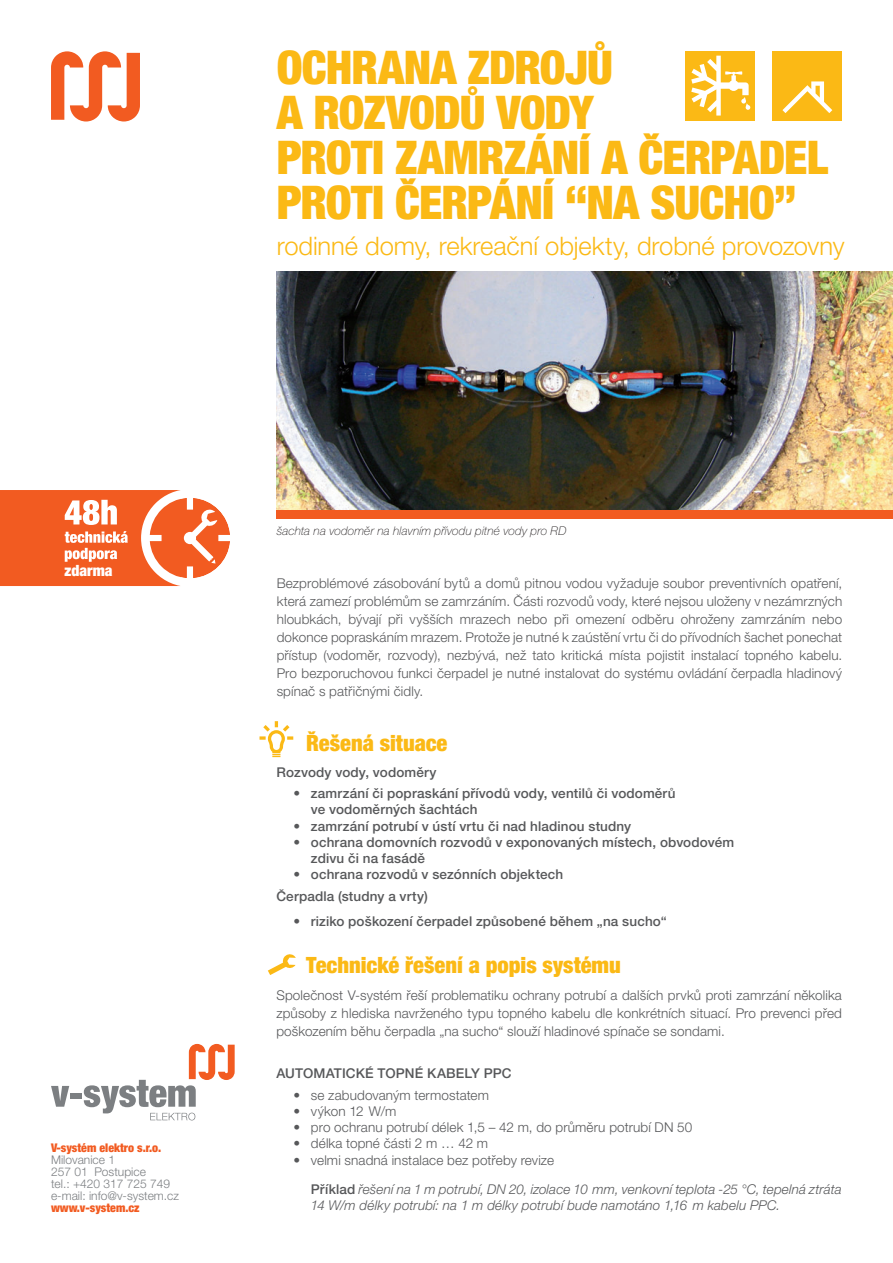
<style>
.page{position:relative;width:893px;height:1263px;background:#fff}
.page>*{position:absolute;margin:0;border:0;box-sizing:border-box;transform-origin:0 0}
.t1{font:900 condensed 46.5px/45px "Helvetica Neue CE";letter-spacing:-.02em;color:#fbb915}
.t2{font:300 25.5px "Helvetica Neue CE";color:#fbb915}
.t3{font:900 condensed 22.5px "Helvetica Neue CE";color:#fbb915}
.t4{font:900 condensed 15.6px "Helvetica Neue CE";letter-spacing:-.005em;color:#fff}
.t5{font:300 13.5px/18px "Helvetica Neue CE";letter-spacing:.01em;color:#57585a;text-align:justify}
.t6{font:500 13.5px/16.2px "Helvetica Neue CE";letter-spacing:.01em;color:#57585a}
.t7{font:italic 300 13.5px/29.7px "Helvetica Neue CE";letter-spacing:.01em;color:#57585a}
.t8{font:300 12px/12px "Helvetica Neue CE";color:#7c7f82}
.t9{font:italic 100 12px "Helvetica Neue CE";letter-spacing:.015em;color:#231f20}
.t10{font:900 condensed 12px "Helvetica Neue CE";color:#f25b21}
.s1{font-style:normal}
.s2{font-weight:500;font-style:normal}
</style>
<div class="page">
<img style="left:277px;top:271px;width:616px;height:239px">
<div style="left:277px;top:510px;width:616px;height:9px;background:#f25b21"></div>
<svg style="left:51px;top:51px;width:89px;height:71px"></svg>
<svg style="left:0;top:490px;width:230px;height:96px"></svg>
<svg style="left:51px;top:1086px;width:18px;height:21px"></svg>
<div style="left:70px;top:1093px;width:12px;height:5px;background:#7c7f82"></div>
<svg style="left:84px;top:1044px;width:151px;height:76px"></svg>
<div style="left:773px;top:51px;width:69px;height:69px;background:#fbb915"></div>
<svg style="left:782px;top:81px;width:50px;height:32px"></svg>
<div style="left:685px;top:51px;width:70px;height:69px;background:#fbb915"></div>
<svg style="left:691px;top:56px;width:59px;height:60px"></svg>
<svg style="left:259px;top:721px;width:34px;height:36px"></svg>
<svg style="left:268px;top:954px;width:28px;height:21px"></svg>
<h1 class="t1" style="left:277px;top:49px;width:553px">OCHRANA ZDROJŮ<br>A ROZVODŮ VODY<br>PROTI ZAMRZÁNÍ A ČERPADEL<br>PROTI ČERPÁNÍ “NA SUCHO”</h1>
<h2 class="t2" style="left:277px;top:237px;width:569px">rodinné domy, rekreační objekty, drobné provozovny</h2>
<p class="t4" style="left:65px;top:565px;width:49px">zdarma</p>
<p class="t10" style="left:51px;top:1143px;width:112px">V-systém elektro s.r.o.</p>
<p class="t8" style="left:51px;top:1155px;width:130px">Milovanice 1<br>257 01 Postupice<br>tel.: +420 317 725 749 e-mail: info@v-system.cz</p>
<p class="t10" style="left:51px;top:1203px;width:90px">www.v-system.cz</p>
<p class="t9" style="left:277px;top:526px;width:291px">šachta na vodoměr na hlavním přívodu pitné vody pro RD</p>
<p class="t5" style="left:277px;top:575px;width:567px">Bezproblémové zásobování bytů a domů pitnou vodou vyžaduje soubor preventivních opatření, která zamezí problémům se zamrzáním. Části rozvodů vody, které nejsou uloženy v nezámrzných hloubkách, bývají při vyšších mrazech nebo při omezení odběru ohroženy zamrzáním nebo dokonce popraskáním mrazem. Protože je nutné k zaústění vrtu či do přívodních šachet ponechat přístup (vodoměr, rozvody), nezbývá, než tato kritická místa pojistit instalací topného kabelu.<br>Pro bezporuchovou funkci čerpadel je nutné instalovat do systému ovládání čerpadla hladinový spínač s patřičnými čidly.</p>
<h3 class="t3" style="left:306px;top:735px;width:143px">Řešená situace</h3>
<p class="t6" style="left:276px;top:765px;width:162px">Rozvody vody, vodoměry</p>
<p class="t6" style="left:311px;top:786px;width:366px;text-indent:-17px">• zamrzání či popraskání přívodů vody, ventilů či vodoměrů ve vodoměrných šachtách</p>
<p class="t6" style="left:293px;top:819px;width:339px">• zamrzání potrubí v ústí vrtu či nad hladinou studny</p>
<p class="t6" style="left:311px;top:835px;width:425px;text-indent:-17px">• ochrana domovních rozvodů v exponovaných místech, obvodovém zdivu či na fasádě</p>
<p class="t6" style="left:276px;top:865px;width:288px;line-height:21.6px;text-indent:17px">• ochrana rozvodů v sezónních objektech<br>Čerpadla (studny a vrty)</p>
<p class="t6" style="left:293px;top:914px;width:375px">• riziko poškození čerpadel způsobené během „na sucho“</p>
<h3 class="t3" style="left:306px;top:957px;width:316px">Technické řešení a popis systému</h3>
<p class="t5" style="left:276px;top:988px;width:567px">Společnost V-systém řeší problematiku ochrany potrubí a dalších prvků proti zamrzání několika způsoby z hlediska navrženého typu topného kabelu dle konkrétních situací. Pro prevenci před poškozením běhu čerpadla „na sucho“ slouží hladinové spínače se sondami.</p>
<p class="t6" style="left:276px;top:1066px;width:237px">AUTOMATICKÉ TOPNÉ KABELY PPC</p>
<p class="t5" style="left:293px;top:1087px;width:197px">• se zabudovaným termostatem</p>
<p class="t5" style="left:293px;top:1103px;width:104px">• výkon 12 W/m</p>
<p class="t5" style="left:293px;top:1119px;width:400px">• pro ochranu potrubí délek 1,5 – 42 m, do průměru potrubí DN 50</p>
<p class="t5" style="left:293px;top:1136px;width:196px">• délka topné části 2 m … 42 m</p>
<p class="t7" style="left:311px;top:1146px;width:532px;text-indent:-17px"><span class="s1">• velmi snadná instalace bez potřeby revize<br></span><span class="s2">Příklad</span> řešení na 1 m potrubí, DN 20, izolace 10 mm, venkovní teplota -25 °C, tepelná ztráta</p>
<p class="t7" style="left:311px;top:1192px;width:471px">14 W/m délky potrubí: na 1 m délky potrubí bude namotáno 1,16 m kabelu PPC.</p>
</div>
